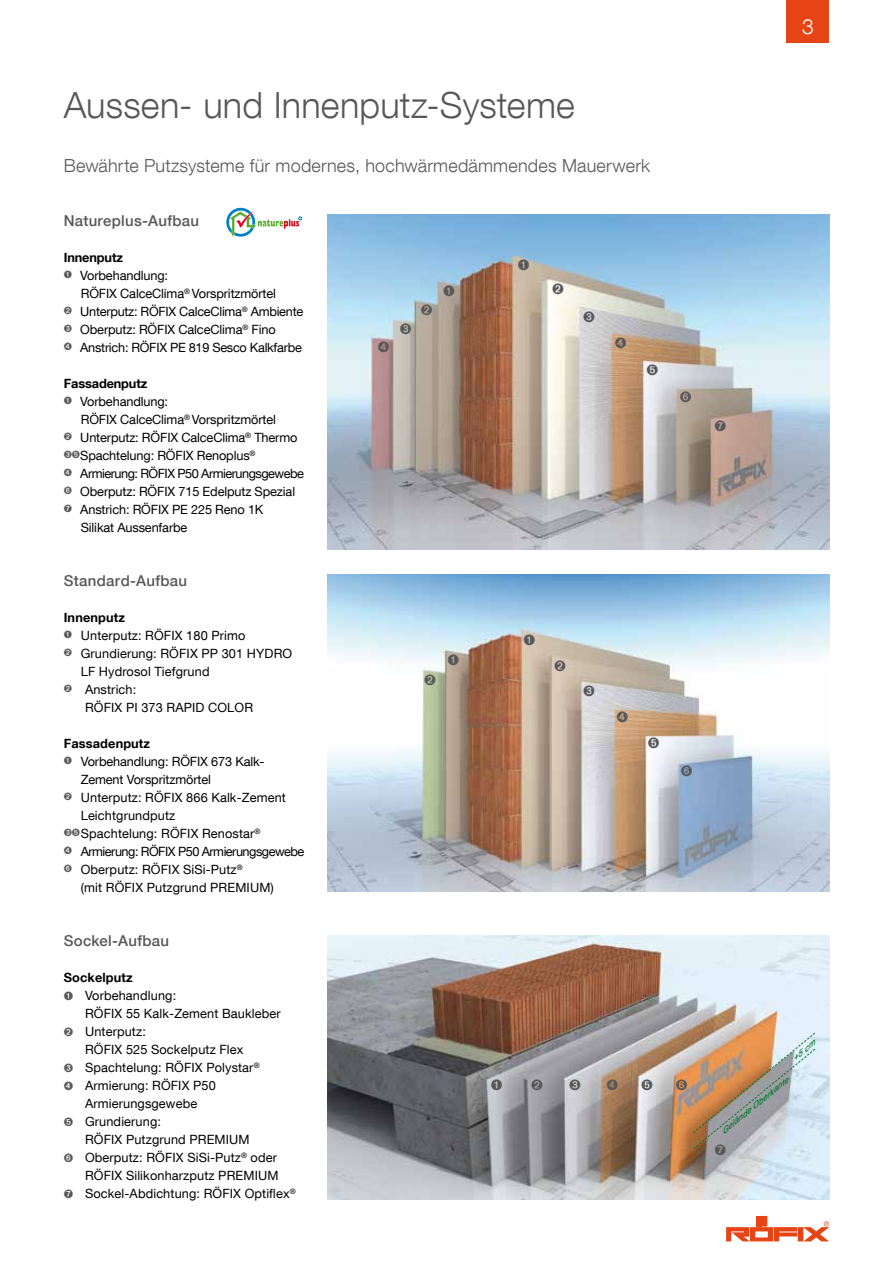
<style>
.page{position:relative;width:893px;height:1263px;background:#fff}
.page>*{position:absolute;margin:0;border:0;box-sizing:border-box;transform-origin:0 0}
.t1{font:300 36px "Helvetica Neue LT Com";letter-spacing:.005em;color:#58585a}
.t2{font:300 21px "Helvetica Neue LT Com";color:#fff}
.t3{font:300 18px "Helvetica Neue LT Com";letter-spacing:.01em;color:#58585a}
.t4{font:500 15px "Helvetica Neue LT Com";letter-spacing:.02em;color:#58585a}
.t5{font:12.75px "Helvetica Neue LT Com";letter-spacing:.01em;color:#000}
.t6{font:12.75px "Helvetica Neue LT Com";letter-spacing:-.01em;color:#000}
.t7{font:12.75px "Helvetica Neue LT Com";letter-spacing:-.04em;color:#000}
.t8{font:12.75px "Helvetica Neue LT Com";letter-spacing:-.02em;color:#000}
.t9{font:700 12.75px "Helvetica Neue LT Com";letter-spacing:.01em;color:#000}
.t10{font:700 12.75px "Helvetica Neue LT Com";letter-spacing:-.01em;color:#000}
.t11{font:italic 500 7.5px "Helvetica Neue LT Com";color:#00792c;scale:1.2 1}
.s1{color:#58585a}
</style>
<div class="page">
<div style="left:787px;top:0;width:42px;height:43px;background:#e64415"></div>
<div style="left:762px;top:1216px;width:5px;height:10px;background:#e64415"></div>
<div style="left:756px;top:1216px;width:5px;height:10px;background:#e64415"></div>
<svg style="left:726px;top:1221px;width:103px;height:20px"></svg>
<img style="left:327px;top:574px;width:502px;height:318px">
<img style="left:327px;top:215px;width:502px;height:335px">
<svg style="left:226px;top:208px;width:76px;height:29px"></svg>
<img style="left:327px;top:935px;width:502px;height:264px">
<svg style="left:524px;top:634px;width:11px;height:11px"></svg>
<svg style="left:448px;top:655px;width:11px;height:11px"></svg>
<svg style="left:555px;top:660px;width:11px;height:11px"></svg>
<svg style="left:425px;top:674px;width:10px;height:11px"></svg>
<svg style="left:584px;top:685px;width:11px;height:11px"></svg>
<svg style="left:617px;top:711px;width:11px;height:11px"></svg>
<svg style="left:648px;top:738px;width:11px;height:11px"></svg>
<svg style="left:681px;top:765px;width:11px;height:11px"></svg>
<svg style="left:518px;top:260px;width:11px;height:11px"></svg>
<svg style="left:444px;top:285px;width:11px;height:11px"></svg>
<svg style="left:553px;top:283px;width:10px;height:11px"></svg>
<svg style="left:421px;top:305px;width:11px;height:11px"></svg>
<svg style="left:584px;top:312px;width:11px;height:10px"></svg>
<svg style="left:400px;top:323px;width:11px;height:11px"></svg>
<svg style="left:378px;top:341px;width:11px;height:11px"></svg>
<svg style="left:615px;top:337px;width:11px;height:11px"></svg>
<svg style="left:647px;top:364px;width:11px;height:11px"></svg>
<svg style="left:680px;top:391px;width:11px;height:11px"></svg>
<svg style="left:715px;top:420px;width:11px;height:11px"></svg>
<svg style="left:491px;top:1079px;width:11px;height:11px"></svg>
<svg style="left:532px;top:1079px;width:10px;height:11px"></svg>
<svg style="left:570px;top:1079px;width:10px;height:11px"></svg>
<svg style="left:607px;top:1079px;width:11px;height:11px"></svg>
<svg style="left:642px;top:1079px;width:10px;height:11px"></svg>
<img style="left:676px;top:1032px;width:140px;height:123px">
<h1 class="t1" style="left:64px;top:83px;width:513px">Aussen- und Innenputz-Systeme</h1>
<h3 class="t3" style="left:64px;top:154px;width:588px">Bewährte Putzsysteme für modernes, hochwärmedämmendes Mauerwerk</h3>
<p class="t4" style="left:64px;top:211px;width:137px">Natureplus-Aufbau</p>
<p class="t10" style="left:64px;top:249px;width:61px">Innenputz</p>
<p class="t6" style="left:64px;top:267px;width:106px"><span class="s1">➊</span> Vorbehandlung:</p>
<p class="t6" style="left:81px;top:285px;width:197px">RÖFIX CalceClima<sup>®</sup> Vorspritzmörtel</p>
<p class="t8" style="left:64px;top:303px;width:241px"><span class="s1">➋</span> Unterputz: RÖFIX CalceClima<sup>®</sup> Ambiente</p>
<p class="t6" style="left:64px;top:321px;width:213px"><span class="s1">➌</span> Oberputz: RÖFIX CalceClima<sup>®</sup> Fino</p>
<p class="t8" style="left:64px;top:339px;width:240px"><span class="s1">➍</span> Anstrich: RÖFIX PE 819 Sesco Kalkfarbe</p>
<p class="t10" style="left:64px;top:375px;width:85px">Fassadenputz</p>
<p class="t6" style="left:64px;top:393px;width:106px"><span class="s1">➊</span> Vorbehandlung:</p>
<p class="t6" style="left:81px;top:411px;width:197px">RÖFIX CalceClima<sup>®</sup> Vorspritzmörtel</p>
<p class="t6" style="left:64px;top:429px;width:235px"><span class="s1">➋</span> Unterputz: RÖFIX CalceClima<sup>®</sup> Thermo</p>
<p class="t6" style="left:64px;top:447px;width:193px"><span class="s1">➌➎</span>Spachtelung: RÖFIX Renoplus<sup>®</sup></p>
<p class="t7" style="left:64px;top:465px;width:242px"><span class="s1">➍</span> Armierung: RÖFIX P50 Armierungsgewebe</p>
<p class="t6" style="left:64px;top:483px;width:233px"><span class="s1">➏</span> Oberputz: RÖFIX 715 Edelputz Spezial</p>
<p class="t6" style="left:64px;top:501px;width:201px"><span class="s1">➐</span> Anstrich: RÖFIX PE 225 Reno 1K</p>
<p class="t6" style="left:81px;top:519px;width:108px">Silikat Aussenfarbe</p>
<p class="t4" style="left:64px;top:571px;width:125px">Standard-Aufbau</p>
<p class="t9" style="left:64px;top:609px;width:63px">Innenputz</p>
<p class="t5" style="left:64px;top:627px;width:183px"><span class="s1">➊</span> Unterputz: RÖFIX 180 Primo</p>
<p class="t5" style="left:64px;top:645px;width:230px"><span class="s1">➋</span> Grundierung: RÖFIX PP 301 HYDRO</p>
<p class="t5" style="left:81px;top:663px;width:130px">LF Hydrosol Tiefgrund</p>
<p class="t5" style="left:64px;top:681px;width:74px"><span class="s1">➋</span> Anstrich:</p>
<p class="t5" style="left:85px;top:699px;width:170px">RÖFIX PI 373 RAPID COLOR</p>
<p class="t9" style="left:64px;top:735px;width:88px">Fassadenputz</p>
<p class="t6" style="left:64px;top:753px;width:202px"><span class="s1">➊</span> Vorbehandlung: RÖFIX 673 Kalk-</p>
<p class="t6" style="left:81px;top:771px;width:132px">Zement Vorspritzmörtel</p>
<p class="t5" style="left:64px;top:789px;width:224px"><span class="s1">➋</span> Unterputz: RÖFIX 866 Kalk-Zement</p>
<p class="t5" style="left:81px;top:807px;width:96px">Leichtgrundputz</p>
<p class="t5" style="left:64px;top:825px;width:198px"><span class="s1">➌➎</span>Spachtelung: RÖFIX Renostar<sup>®</sup></p>
<p class="t7" style="left:64px;top:843px;width:242px"><span class="s1">➍</span> Armierung: RÖFIX P50 Armierungsgewebe</p>
<p class="t5" style="left:64px;top:861px;width:181px"><span class="s1">➏</span> Oberputz: RÖFIX SiSi-Putz<sup>®</sup></p>
<p class="t5" style="left:81px;top:879px;width:195px">(mit RÖFIX Putzgrund PREMIUM)</p>
<p class="t4" style="left:64px;top:931px;width:107px">Sockel-Aufbau</p>
<p class="t9" style="left:64px;top:969px;width:70px">Sockelputz</p>
<p class="t5" style="left:64px;top:987px;width:114px"><span class="s1">➊</span> Vorbehandlung:</p>
<p class="t5" style="left:85px;top:1005px;width:197px">RÖFIX 55 Kalk-Zement Baukleber</p>
<p class="t5" style="left:64px;top:1023px;width:84px"><span class="s1">➋</span> Unterputz:</p>
<p class="t5" style="left:85px;top:1041px;width:160px">RÖFIX 525 Sockelputz Flex</p>
<p class="t5" style="left:64px;top:1059px;width:197px"><span class="s1">➌</span> Spachtelung: RÖFIX Polystar<sup>®</sup></p>
<p class="t5" style="left:64px;top:1077px;width:154px"><span class="s1">➍</span> Armierung: RÖFIX P50</p>
<p class="t5" style="left:85px;top:1095px;width:114px">Armierungsgewebe</p>
<p class="t5" style="left:64px;top:1113px;width:99px"><span class="s1">➎</span> Grundierung:</p>
<p class="t5" style="left:85px;top:1131px;width:166px">RÖFIX Putzgrund PREMIUM</p>
<p class="t5" style="left:64px;top:1149px;width:215px"><span class="s1">➏</span> Oberputz: RÖFIX SiSi-Putz<sup>®</sup> oder</p>
<p class="t5" style="left:85px;top:1167px;width:195px">RÖFIX Silikonharzputz PREMIUM</p>
<p class="t5" style="left:64px;top:1185px;width:233px"><span class="s1">➐</span> Sockel-Abdichtung: RÖFIX Optiflex<sup>®</sup></p>
<h2 class="t2" style="left:802px;top:13px;width:13px">3</h2>
<p class="t11" style="left:790px;top:1056px;width:24px;rotate:-39deg">+5 cm</p>
<p class="t11" style="left:719px;top:1129px;width:72px;rotate:-39deg">Gelände Oberkante</p>
</div>
